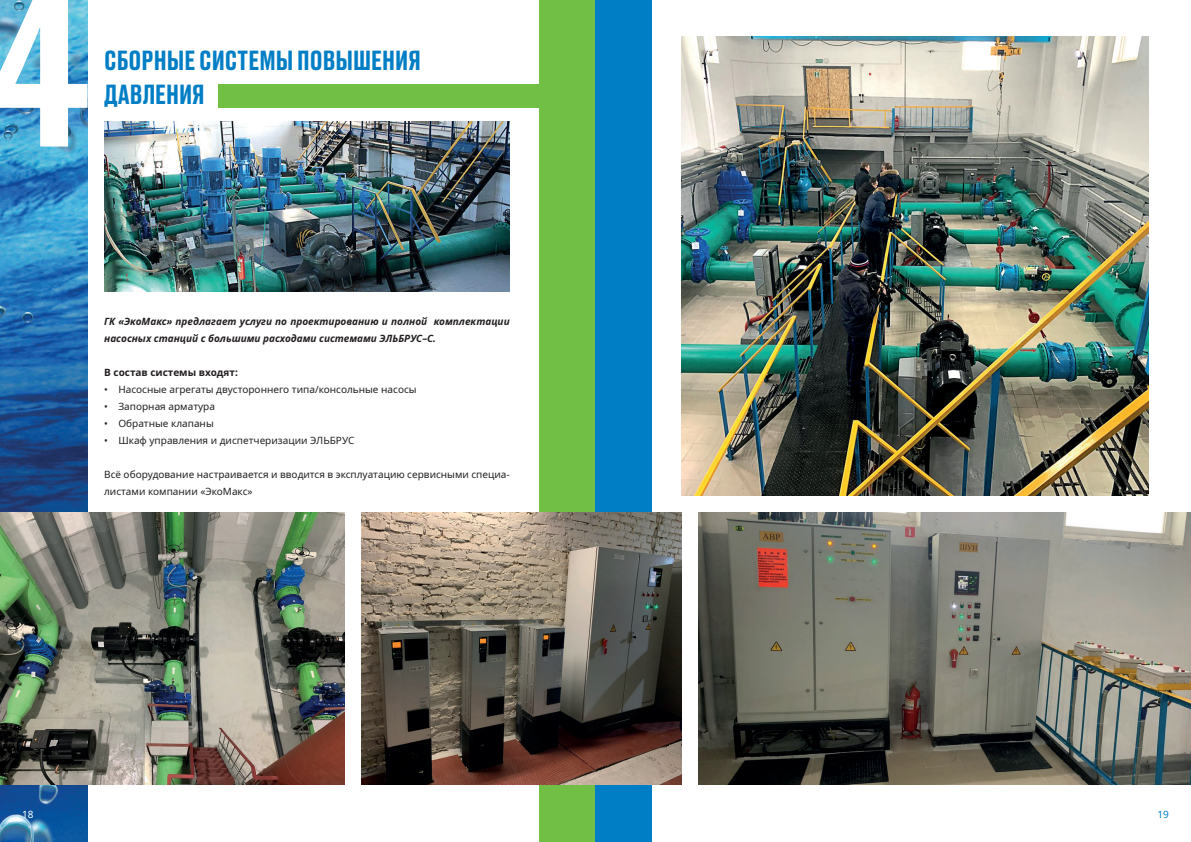
<style>
.page{position:relative;width:1191px;height:842px;background:#fff}
.page>*{position:absolute;margin:0;border:0;box-sizing:border-box;transform-origin:0 0}
.t1{font:500 26px/34px "Druk Text Cyr";color:#007ec5}
.t2{font:10px/17px "Noto Sans";color:#231f20}
.t3{font:italic 700 10px/17px "Noto Sans";color:#231f20}
.t4{font:700 10px "Noto Sans";color:#231f20}
.t5{font:10px "Noto Sans";color:#007ec5}
.t6{font:10px "Noto Sans";color:#fff}
</style>
<div class="page">
<div style="left:539px;top:0;width:56px;height:842px;background:#71bf44"></div>
<div style="left:595px;top:0;width:57px;height:842px;background:#007ec5"></div>
<img style="left:0;top:147px;width:88px;height:695px">
<svg style="left:0;top:0;width:88px;height:147px"></svg>
<div style="left:218px;top:84px;width:340px;height:24px;background:#71bf44"></div>
<img style="left:104px;top:121px;width:406px;height:170px">
<img style="left:0;top:512px;width:345px;height:272px">
<img style="left:362px;top:512px;width:319px;height:272px">
<img style="left:681px;top:36px;width:467px;height:459px">
<img style="left:698px;top:512px;width:493px;height:272px">
<h1 class="t1" style="left:104px;top:41px;width:318px">СБОРНЫЕ СИСТЕМЫ ПОВЫШЕНИЯ<br>ДАВЛЕНИЯ</h1>
<p class="t3" style="left:104px;top:313px;width:407px">ГК «ЭкоМакс» предлагает услуги по проектированию и полной комплектации насосных станций с большими расходами системами ЭЛЬБРУС–С.</p>
<p class="t4" style="left:104px;top:365px;width:135px">В состав системы входят:</p>
<p class="t2" style="left:104px;top:381px;width:314px">• Насосные агрегаты двустороннего типа/консольные насосы</p>
<p class="t2" style="left:104px;top:398px;width:112px">• Запорная арматура</p>
<p class="t2" style="left:104px;top:415px;width:111px">• Обратные клапаны</p>
<p class="t2" style="left:104px;top:432px;width:252px">• Шкаф управления и диспетчеризации ЭЛЬБРУС</p>
<p class="t2" style="left:104px;top:466px;width:407px">Всё оборудование настраивается и вводится в эксплуатацию сервисными специа&shy;листами компании «ЭкоМакс»</p>
<p class="t6" style="left:22px;top:808px;width:13px">18</p>
<p class="t5" style="left:1157px;top:808px;width:13px">19</p>
</div>
